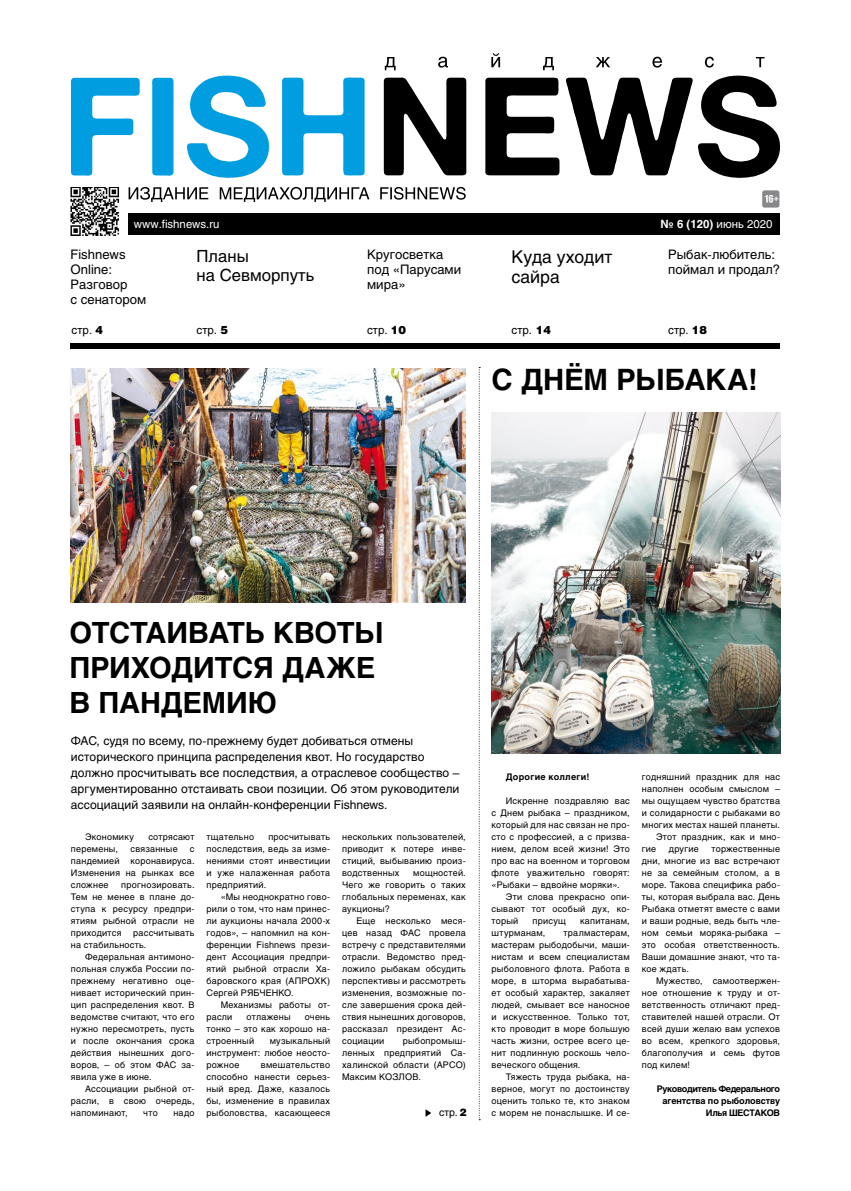
<style>
.page{position:relative;width:851px;height:1191px;background:#fff}
.page>*{position:absolute;margin:0;border:0;box-sizing:border-box;transform-origin:0 0}
.t1{font:700 29.1px "Helios C";letter-spacing:-.005em;color:#000}
.t2{font:700 28.9px/34.8px "Helios C";letter-spacing:-.005em;color:#000}
.t3{font:17.4px/20.1px "Helios C";color:#000}
.t4{font:16.6px/19.2px "Helios C";color:#000}
.t5{font:13px/15px "Helios C";color:#000}
.t6{font:12px/16px "Helios C";letter-spacing:.005em;color:#000}
.t7{font:11.3px "Helios C";color:#fff}
.t8{font:11.3px "Helios C";color:#000}
.t9{font:10.4px "Helios C";color:#000}
.t10{font:9px/12px "Helios C";letter-spacing:.025em;color:#000;text-align:justify}
.t11{font:700 9px/12px "Helios C";letter-spacing:-.04em;color:#000;text-align:right}
.t12{font:700 9px "Helios C";letter-spacing:.03em;color:#000}
.s1{font-weight:700}
.s2{font-family:"Helios Black C"}
</style>
<div class="page">
<div style="left:128px;top:213px;width:651px;height:22px;background:#000"></div>
<div style="left:71px;top:344px;width:708px;height:5px;background:#000"></div>
<svg style="left:71px;top:78px;width:69px;height:98px"></svg>
<svg style="left:152px;top:78px;width:22px;height:98px;background:#0aa1e1"></svg>
<svg style="left:187px;top:75px;width:82px;height:103px"></svg>
<svg style="left:282px;top:78px;width:82px;height:97px"></svg>
<svg style="left:384px;top:78px;width:82px;height:97px"></svg>
<svg style="left:485px;top:78px;width:74px;height:97px"></svg>
<svg style="left:566px;top:75px;width:214px;height:103px"></svg>
<svg style="left:385px;top:57px;width:10px;height:13px"></svg>
<svg style="left:438px;top:57px;width:10px;height:11px"></svg>
<svg style="left:491px;top:53px;width:9px;height:14px"></svg>
<svg style="left:543px;top:57px;width:11px;height:13px"></svg>
<svg style="left:596px;top:57px;width:14px;height:10px"></svg>
<svg style="left:652px;top:57px;width:10px;height:11px"></svg>
<svg style="left:704px;top:57px;width:9px;height:11px"></svg>
<svg style="left:755px;top:57px;width:9px;height:10px"></svg>
<svg style="left:128px;top:187px;width:337px;height:15px"></svg>
<div style="left:762px;top:190px;width:17px;height:18px;background:#87888a;border-radius:2px"></div>
<svg style="left:764px;top:195px;width:14px;height:8px"></svg>
<img style="left:71px;top:187px;width:48px;height:48px">
<svg style="left:425px;top:1109px;width:6px;height:7px"></svg>
<svg style="left:479px;top:367px;width:1px;height:753px"></svg>
<img style="left:491px;top:413px;width:289px;height:340px">
<img style="left:71px;top:369px;width:394px;height:233px">
<p class="t7" style="left:134px;top:217px;width:87px">www.fishnews.ru</p>
<p class="t7" style="left:660px;top:217px;width:114px"><span class="s1">№ 6 (120)</span> июнь 2020</p>
<h3 class="t5" style="left:71px;top:247px;width:77px">Fishnews<br>Online:<br>Разговор<br>с сенатором</h3>
<p class="t8" style="left:72px;top:324px;width:33px">стр. <span class="s2">4</span></p>
<h3 class="t4" style="left:196px;top:246px;width:119px">Планы<br>на Севморпуть</h3>
<p class="t8" style="left:196px;top:324px;width:33px">стр. <span class="s2">5</span></p>
<h3 class="t5" style="left:367px;top:247px;width:96px">Кругосветка под «Парусами мира»</h3>
<h3 class="t3" style="left:511px;top:246px;width:102px">Куда уходит сайра</h3>
<h3 class="t5" style="left:668px;top:247px;width:113px">Рыбак-любитель: поймал и продал?</h3>
<p class="t8" style="left:367px;top:324px;width:40px">стр. <span class="s2">10</span></p>
<p class="t8" style="left:511px;top:324px;width:41px">стр. <span class="s2">14</span></p>
<p class="t8" style="left:668px;top:324px;width:40px">стр. <span class="s2">18</span></p>
<h1 class="t1" style="left:491px;top:362px;width:268px">С ДНЁМ РЫБАКА!</h1>
<h2 class="t2" style="left:69px;top:615px;width:315px">ОТСТАИВАТЬ КВОТЫ<br>ПРИХОДИТСЯ ДАЖЕ<br>В ПАНДЕМИЮ</h2>
<p class="t6" style="left:71px;top:732px;width:390px">ФАС, судя по всему, по-прежнему будет добиваться отмены исторического принципа распределения квот. Но государство должно просчитывать все последствия, а отраслевое сообщество – аргументированно отстаивать свои позиции. Об этом руководители ассоциаций заявили на онлайн-конференции Fishnews.</p>
<p class="t10" style="left:85px;top:831px;width:50px">Экономику</p>
<p class="t10" style="left:148px;top:831px;width:48px">сотрясают</p>
<p class="t10" style="left:71px;top:843px;width:49px">перемены,</p>
<p class="t10" style="left:130px;top:843px;width:49px">связанные</p>
<p class="t10" style="left:71px;top:843px;width:125px;text-indent:119px">с пандемией коронавируса.<br>Изменения на рынках все сложнее</p>
<p class="t10" style="left:71px;top:879px;width:125px;text-indent:50px">прогнозировать.<br>Тем не менее в плане до&shy;ступа к ресурсу предпри&shy;ятиям рыбной отрасли не приходится</p>
<p class="t10" style="left:71px;top:927px;width:125px;text-indent:62px">рассчитывать на стабильность.</p>
<p class="t10" style="left:71px;top:951px;width:125px;text-indent:14px">Федеральная антимоно&shy;польная служба России по&shy;прежнему негативно оце&shy;нивает исторический прин&shy;цип распределения квот. В ведомстве считают, что его нужно пересмотреть, пусть и после окончания срока действия нынешних дого&shy;воров, – об этом ФАС за&shy;явила уже в июне.</p>
<p class="t10" style="left:71px;top:1083px;width:125px;text-indent:14px">Ассоциации рыбной от&shy;расли, в свою очередь, напоминают,</p>
<p class="t10" style="left:143px;top:1107px;width:16px">что</p>
<p class="t10" style="left:173px;top:1107px;width:23px">надо</p>
<p class="t10" style="left:206px;top:831px;width:49px">тщательно</p>
<p class="t10" style="left:206px;top:831px;width:125px;text-indent:62px">просчитывать последствия, ведь за изме&shy;нениями стоят инвестиции и уже налаженная работа предприятий.</p>
<p class="t10" style="left:206px;top:891px;width:125px;text-indent:14px">«Мы неоднократно гово&shy;рили о том, что нам принес&shy;ли аукционы начала 2000-х годов», – напомнил на кон&shy;ференции Fishnews прези&shy;дент Ассоциация предпри&shy;ятий рыбной отрасли Ха&shy;баровского края (АПРОХК)<br>Сергей РЯБЧЕНКО.</p>
<p class="t10" style="left:206px;top:999px;width:125px;text-indent:14px">Механизмы работы от&shy;расли</p>
<p class="t10" style="left:206px;top:1011px;width:125px;text-indent:98px">очень тонко – это как хорошо на&shy;строенный</p>
<p class="t10" style="left:246px;top:1011px;width:45px">отлажены</p>
<p class="t10" style="left:206px;top:1035px;width:125px;text-indent:63px">музыкальный инструмент: любое неосто&shy;рожное</p>
<p class="t10" style="left:206px;top:1059px;width:125px;text-indent:54px">вмешательство способно нанести серьез&shy;ный вред. Даже, казалось бы, изменение в правилах рыболовства, касающееся</p>
<p class="t10" style="left:342px;top:831px;width:125px">нескольких пользователей, приводит к потере инве&shy;стиций, выбыванию произ&shy;водственных</p>
<p class="t10" style="left:342px;top:867px;width:125px;text-indent:71px">мощностей.<br>Чего же говорить о таких глобальных переменах, как аукционы?</p>
<p class="t10" style="left:342px;top:915px;width:125px;text-indent:14px">Еще несколько меся&shy;цев назад ФАС провела встречу с представителями отрасли. Ведомство пред&shy;ложило рыбакам обсудить перспективы и рассмотреть изменения, возможные по&shy;сле завершения срока дей&shy;ствия нынешних договоров, рассказал президент Ас&shy;социации</p>
<p class="t10" style="left:342px;top:1035px;width:125px;text-indent:61px">рыбопромыш&shy;ленных предприятий Са&shy;халинской области (АРСО)<br>Максим КОЗЛОВ.</p>
<p class="t9" style="left:439px;top:1105px;width:29px">стр. <span class="s2">2</span></p>
<p class="t12" style="left:505px;top:772px;width:85px">Дорогие коллеги!</p>
<p class="t10" style="left:491px;top:795px;width:140px;text-indent:14px">Искренне поздравляю вас с Днем рыбака – праздником, который для нас связан не про&shy;сто с профессией, а с призва&shy;нием, делом всей жизни! Это про вас на военном и торговом флоте уважительно говорят: «Рыбаки – вдвойне моряки».</p>
<p class="t10" style="left:491px;top:891px;width:140px;text-indent:14px">Эти слова прекрасно опи&shy;сывают тот особый дух, ко&shy;торый</p>
<p class="t10" style="left:532px;top:915px;width:35px">присущ</p>
<p class="t10" style="left:580px;top:915px;width:51px">капитанам,</p>
<p class="t10" style="left:491px;top:927px;width:55px">штурманам,</p>
<p class="t10" style="left:491px;top:927px;width:140px;text-indent:72px">тралмастерам, мастерам рыбодобычи, маши&shy;нистам и всем специалистам рыболовного флота. Работа в море, в шторма вырабатыва&shy;ет особый характер, закаляет людей, смывает все наносное и искусственное. Только тот, кто проводит в море большую часть жизни, острее всего це&shy;нит подлинную роскошь чело&shy;веческого общения.</p>
<p class="t10" style="left:491px;top:1071px;width:140px;text-indent:14px">Тяжесть труда рыбака, на&shy;верное, могут по достоинству оценить только те, кто знаком с морем не понаслышке. И се-</p>
<p class="t10" style="left:641px;top:771px;width:140px">годняшний праздник для нас</p>
<p class="t10" style="left:641px;top:783px;width:140px">наполнен особым смыслом –</p>
<p class="t10" style="left:641px;top:795px;width:140px">мы ощущаем чувство братства</p>
<p class="t10" style="left:641px;top:807px;width:140px">и солидарности с рыбаками во</p>
<p class="t10" style="left:641px;top:819px;width:140px">многих местах нашей планеты.</p>
<p class="t10" style="left:656px;top:831px;width:125px">Этот праздник, как и мно-</p>
<p class="t10" style="left:641px;top:843px;width:16px">гие</p>
<p class="t10" style="left:668px;top:843px;width:31px">другие</p>
<p class="t10" style="left:641px;top:843px;width:140px;text-indent:70px">торжественные дни, многие из вас встречают не за семейным столом, а в море. Такова специфика рабо&shy;ты, которая выбрала вас. День Рыбака отметят вместе с вами и ваши родные, ведь быть чле&shy;ном семьи моряка-рыбака – это особая ответственность.<br>Ваши домашние знают, что та&shy;кое ждать.</p>
<p class="t10" style="left:641px;top:975px;width:140px;text-indent:14px">Мужество, самоотвержен&shy;ное отношение к труду и от&shy;ветственность отличают пред&shy;ставителей нашей отрасли. От всей души желаю вам успехов во всем, крепкого здоровья, благополучия и семь футов под килем!</p>
<p class="t11" style="left:656px;top:1083px;width:125px">Руководитель Федерального агентства по рыболовству<br>Илья ШЕСТАКОВ</p>
</div>
